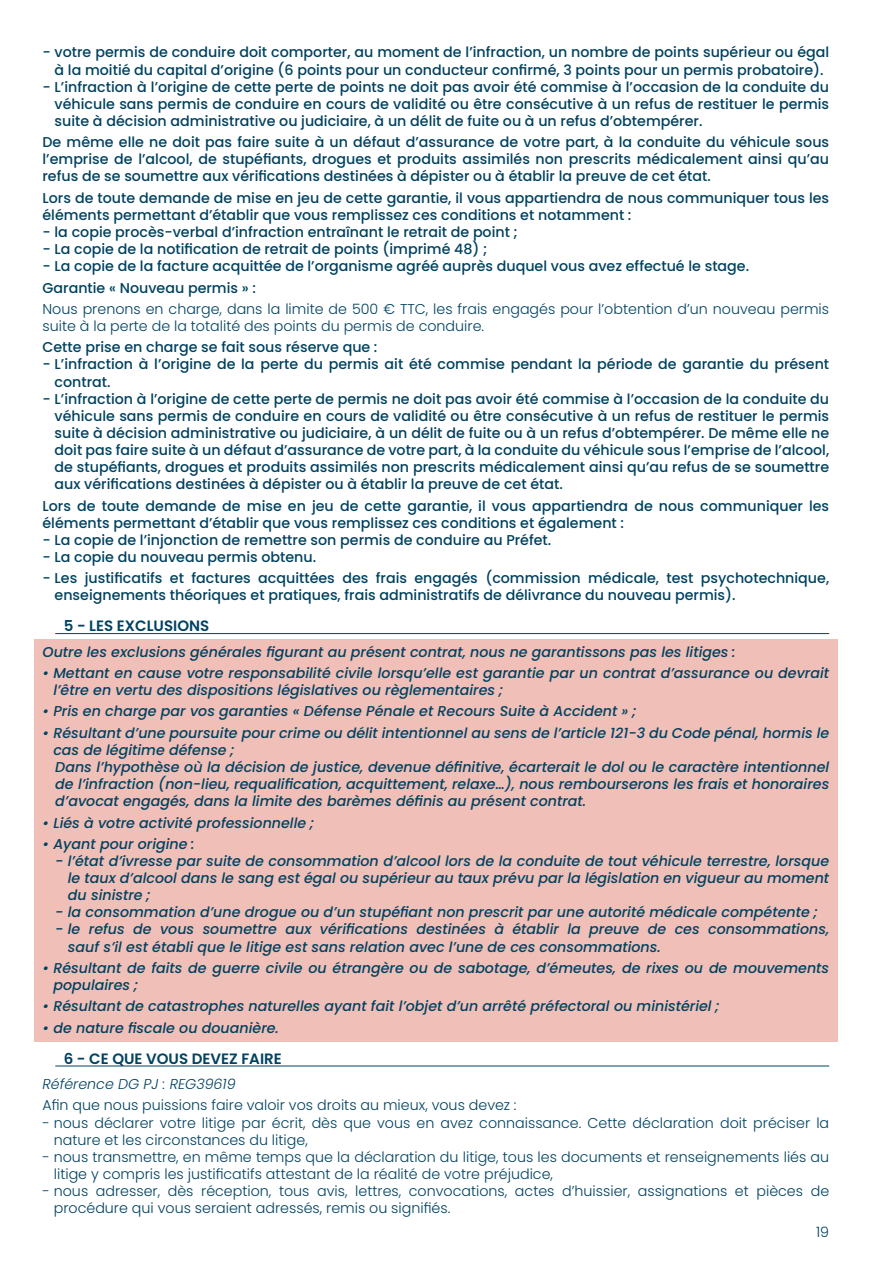
<style>
.page{position:relative;width:893px;height:1263px;background:#fff}
.page>*{position:absolute;margin:0;border:0;box-sizing:border-box;transform-origin:0 0}
.t1{font:600 15px "Poppins";color:#004260}
.t2{font:500 14.25px/17.1px "Poppins";color:#004260}
.t3{font:italic 500 14.25px/17.1px "Poppins";color:#004260}
.t4{font:300 14.25px/17.1px "Poppins";color:#004260}
.t5{font:italic 300 14.25px "Poppins";color:#004260}
</style>
<div class="page">
<div style="left:34px;top:639px;width:804px;height:403px;background:#f0bfb8"></div>
<hr style="left:55px;top:633px;width:774px;height:1px;background:#004260">
<hr style="left:55px;top:1066px;width:774px;height:1px;background:#004260">
<p class="t2" style="left:43px;top:44px;width:788px;text-align:center">- votre permis de conduire doit comporter, au moment de l’infraction, un nombre de points supérieur ou égal à la moitié du capital d’origine (6 points pour un conducteur confirmé, 3 points pour un permis probatoire).</p>
<p class="t2" style="left:55px;top:78px;width:776px;text-align:justify;text-indent:-12px">- L’infraction à l’origine de cette perte de points ne doit pas avoir été commise à l’occasion de la conduite du véhicule sans permis de conduire en cours de validité ou être consécutive à un refus de restituer le permis suite à décision administrative ou judiciaire, à un délit de fuite ou à un refus d’obtempérer.</p>
<p class="t2" style="left:43px;top:134px;width:788px;text-align:justify">De même elle ne doit pas faire suite à un défaut d’assurance de votre part, à la conduite du véhicule sous l’emprise de l’alcool, de stupéfiants, drogues et produits assimilés non prescrits médicalement ainsi qu’au refus de se soumettre aux vérifications destinées à dépister ou à établir la preuve de cet état.</p>
<p class="t2" style="left:43px;top:189px;width:788px">Lors de toute demande de mise en jeu de cette garantie, il vous appartiendra de nous communiquer tous les éléments permettant d’établir que vous remplissez ces conditions et notamment :</p>
<p class="t2" style="left:43px;top:224px;width:477px">- la copie procès-verbal d’infraction entraînant le retrait de point ;</p>
<p class="t2" style="left:43px;top:241px;width:446px">- La copie de la notification de retrait de points (imprimé 48) ;</p>
<p class="t2" style="left:43px;top:256px;width:708px;line-height:21.3px">- La copie de la facture acquittée de l’organisme agréé auprès duquel vous avez effectué le stage.<br>Garantie « Nouveau permis » :</p>
<p class="t4" style="left:43px;top:301px;width:788px">Nous prenons en charge, dans la limite de 500 € TTC, les frais engagés pour l’obtention d’un nouveau permis suite à la perte de la totalité des points du permis de conduire.</p>
<p class="t2" style="left:43px;top:339px;width:336px">Cette prise en charge se fait sous réserve que :</p>
<p class="t2" style="left:55px;top:356px;width:776px;text-indent:-12px">- L’infraction à l’origine de la perte du permis ait été commise pendant la période de garantie du présent contrat.</p>
<p class="t2" style="left:55px;top:390px;width:776px;text-align:justify;text-indent:-12px">- L’infraction à l’origine de cette perte de permis ne doit pas avoir été commise à l’occasion de la conduite du véhicule sans permis de conduire en cours de validité ou être consécutive à un refus de restituer le permis suite à décision administrative ou judiciaire, à un délit de fuite ou à un refus d’obtempérer. De même elle ne doit pas faire suite à un défaut d’assurance de votre part, à la conduite du véhicule sous l’emprise de l’alcool, de stupéfiants, drogues et produits assimilés non prescrits médicalement ainsi qu’au refus de se soumettre aux vérifications destinées à dépister ou à établir la preuve de cet état.</p>
<p class="t2" style="left:43px;top:497px;width:788px">Lors de toute demande de mise en jeu de cette garantie, il vous appartiendra de nous communiquer les éléments permettant d’établir que vous remplissez ces conditions et également :</p>
<p class="t2" style="left:43px;top:531px;width:510px">- La copie de l’injonction de remettre son permis de conduire au Préfet.</p>
<p class="t2" style="left:43px;top:548px;width:275px">- La copie du nouveau permis obtenu.</p>
<p class="t2" style="left:55px;top:570px;width:776px;text-indent:-12px">- Les justificatifs et factures acquittées des frais engagés (commission médicale, test psychotechnique, enseignements théoriques et pratiques, frais administratifs de délivrance du nouveau permis).</p>
<p class="t1" style="left:64px;top:617px;width:147px">5 - LES EXCLUSIONS</p>
<p class="t3" style="left:43px;top:643px;width:694px">Outre les exclusions générales figurant au présent contrat, nous ne garantissons pas les litiges :</p>
<p class="t3" style="left:53px;top:665px;width:777px;text-indent:-11px">• Mettant en cause votre responsabilité civile lorsqu’elle est garantie par un contrat d’assurance ou devrait l’être en vertu des dispositions législatives ou règlementaires ;</p>
<p class="t3" style="left:43px;top:703px;width:595px">• Pris en charge par vos garanties « Défense Pénale et Recours Suite à Accident » ;</p>
<p class="t3" style="left:53px;top:724px;width:777px;text-indent:-11px">• Résultant d’une poursuite pour crime ou délit intentionnel au sens de l’article 121-3 du Code pénal, hormis le cas de légitime défense ;<br>Dans l’hypothèse où la décision de justice, devenue définitive, écarterait le dol ou le caractère intentionnel de l’infraction (non-lieu, requalification, acquittement, relaxe…), nous rembourserons les frais et honoraires d’avocat engagés, dans la limite des barèmes définis au présent contrat.</p>
<p class="t3" style="left:43px;top:814px;width:273px">• Liés à votre activité professionnelle ;</p>
<p class="t3" style="left:43px;top:836px;width:154px">• Ayant pour origine :</p>
<p class="t3" style="left:68px;top:853px;width:763px;text-align:justify;text-indent:-13px">- l’état d’ivresse par suite de consommation d’alcool lors de la conduite de tout véhicule terrestre, lorsque le taux d’alcool dans le sang est égal ou supérieur au taux prévu par la législation en vigueur au moment du sinistre ;</p>
<p class="t3" style="left:55px;top:904px;width:764px">- la consommation d’une drogue ou d’un stupéfiant non prescrit par une autorité médicale compétente ;</p>
<p class="t3" style="left:68px;top:921px;width:763px;text-indent:-13px">- le refus de vous soumettre aux vérifications destinées à établir la preuve de ces consommations, sauf s’il est établi que le litige est sans relation avec l’une de ces consommations.</p>
<p class="t3" style="left:53px;top:959px;width:777px;text-indent:-11px">• Résultant de faits de guerre civile ou étrangère ou de sabotage, d’émeutes, de rixes ou de mouvements populaires ;</p>
<p class="t3" style="left:43px;top:998px;width:678px">• Résultant de catastrophes naturelles ayant fait l’objet d’un arrêté préfectoral ou ministériel ;</p>
<p class="t3" style="left:43px;top:1019px;width:238px">• de nature fiscale ou douanière.</p>
<p class="t1" style="left:64px;top:1049px;width:220px">6 - CE QUE VOUS DEVEZ FAIRE</p>
<p class="t5" style="left:43px;top:1076px;width:195px">Référence DG PJ : REG39619</p>
<p class="t4" style="left:43px;top:1097px;width:475px">Afin que nous puissions faire valoir vos droits au mieux, vous devez :</p>
<p class="t4" style="left:54px;top:1114px;width:777px;text-indent:-11px">- nous déclarer votre litige par écrit, dès que vous en avez connaissance. Cette déclaration doit préciser la nature et les circonstances du litige,</p>
<p class="t4" style="left:54px;top:1148px;width:777px;text-indent:-11px">- nous transmettre, en même temps que la déclaration du litige, tous les documents et renseignements liés au litige y compris les justificatifs attestant de la réalité de votre préjudice,</p>
<p class="t4" style="left:54px;top:1182px;width:777px;text-indent:-11px">- nous adresser, dès réception, tous avis, lettres, convocations, actes d’huissier, assignations et pièces de procédure qui vous seraient adressés, remis ou signifiés.</p>
<p class="t4" style="left:816px;top:1224px;width:15px">19</p>
</div>
